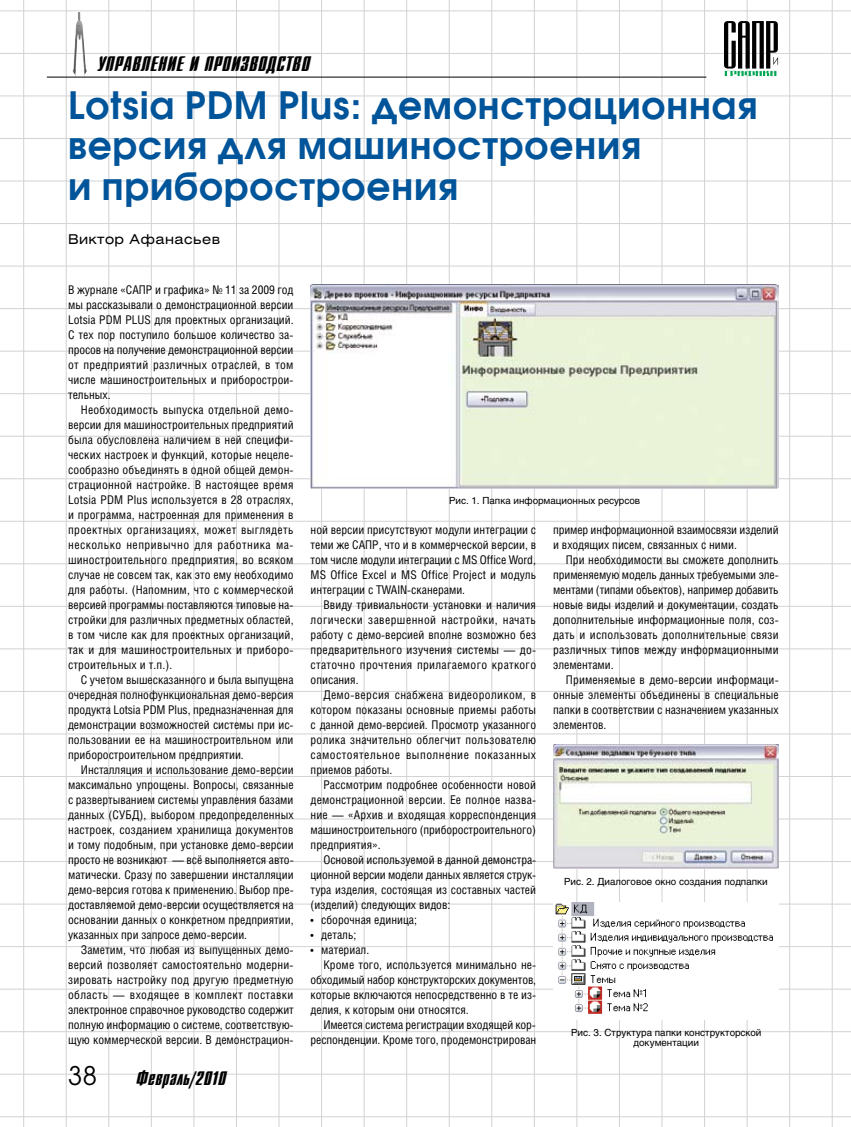
<style>
.page{position:relative;width:851px;height:1127px;background:#fff}
.page>*{position:absolute;margin:0;border:0;box-sizing:border-box;transform-origin:0 0}
.t1{font:700 37.5px/40.5px "Avant Garde C";letter-spacing:.025em;color:#00549a}
.t2{font:25.5px "Avant Garde C";color:#000}
.t3{font:21px "Dagger C";letter-spacing:.025em;color:#000}
.t4{font:19.5px "Dagger C";letter-spacing:.025em;color:#000}
.t5{font:13.5px "Helios Ext";letter-spacing:.035em;color:#000}
.t6{font:12px/15px "Helios Cond";color:#000;text-align:justify}
.t7{font:9.75px/10.5px "Helios";color:#000;text-align:center}
</style>
<div class="page">
<hr style="left:831px;top:0;width:1px;height:1127px;background:#d1d3d4">
<hr style="left:789px;top:0;width:1px;height:1127px;background:#d1d3d4">
<hr style="left:746px;top:0;width:1px;height:1127px;background:#d1d3d4">
<hr style="left:704px;top:0;width:1px;height:1127px;background:#d1d3d4">
<hr style="left:661px;top:0;width:1px;height:1127px;background:#d1d3d4">
<hr style="left:619px;top:0;width:1px;height:1127px;background:#d1d3d4">
<hr style="left:576px;top:0;width:1px;height:1127px;background:#d1d3d4">
<hr style="left:534px;top:0;width:1px;height:1127px;background:#d1d3d4">
<hr style="left:491px;top:0;width:1px;height:1127px;background:#d1d3d4">
<hr style="left:449px;top:0;width:1px;height:1127px;background:#d1d3d4">
<hr style="left:406px;top:0;width:1px;height:1127px;background:#d1d3d4">
<hr style="left:363px;top:0;width:1px;height:1127px;background:#d1d3d4">
<hr style="left:321px;top:0;width:1px;height:1127px;background:#d1d3d4">
<hr style="left:278px;top:0;width:1px;height:1127px;background:#d1d3d4">
<hr style="left:236px;top:0;width:1px;height:1127px;background:#d1d3d4">
<hr style="left:193px;top:0;width:1px;height:1127px;background:#d1d3d4">
<hr style="left:151px;top:0;width:1px;height:1127px;background:#d1d3d4">
<hr style="left:108px;top:0;width:1px;height:1127px;background:#d1d3d4">
<hr style="left:66px;top:0;width:1px;height:1127px;background:#d1d3d4">
<hr style="left:23px;top:0;width:1px;height:1127px;background:#d1d3d4">
<hr style="left:0;top:563px;width:850px;height:1px;background:#d1d3d4">
<hr style="left:0;top:521px;width:850px;height:1px;background:#d1d3d4">
<hr style="left:0;top:478px;width:850px;height:1px;background:#d1d3d4">
<hr style="left:0;top:436px;width:850px;height:1px;background:#d1d3d4">
<hr style="left:0;top:393px;width:850px;height:1px;background:#d1d3d4">
<hr style="left:0;top:351px;width:850px;height:1px;background:#d1d3d4">
<hr style="left:0;top:308px;width:850px;height:1px;background:#d1d3d4">
<hr style="left:0;top:266px;width:850px;height:1px;background:#d1d3d4">
<hr style="left:0;top:223px;width:850px;height:1px;background:#d1d3d4">
<hr style="left:0;top:181px;width:850px;height:1px;background:#d1d3d4">
<hr style="left:0;top:138px;width:850px;height:1px;background:#d1d3d4">
<hr style="left:0;top:96px;width:850px;height:1px;background:#d1d3d4">
<hr style="left:0;top:53px;width:850px;height:1px;background:#d1d3d4">
<hr style="left:0;top:11px;width:850px;height:1px;background:#d1d3d4">
<hr style="left:0;top:606px;width:850px;height:1px;background:#d1d3d4">
<hr style="left:0;top:648px;width:850px;height:1px;background:#d1d3d4">
<hr style="left:0;top:691px;width:850px;height:1px;background:#d1d3d4">
<hr style="left:0;top:733px;width:850px;height:1px;background:#d1d3d4">
<hr style="left:0;top:776px;width:850px;height:1px;background:#d1d3d4">
<hr style="left:0;top:818px;width:850px;height:1px;background:#d1d3d4">
<hr style="left:0;top:861px;width:850px;height:1px;background:#d1d3d4">
<hr style="left:0;top:904px;width:850px;height:1px;background:#d1d3d4">
<hr style="left:0;top:946px;width:850px;height:1px;background:#d1d3d4">
<hr style="left:0;top:989px;width:850px;height:1px;background:#d1d3d4">
<hr style="left:0;top:1031px;width:850px;height:1px;background:#d1d3d4">
<hr style="left:0;top:1074px;width:850px;height:1px;background:#d1d3d4">
<hr style="left:0;top:1116px;width:850px;height:1px;background:#d1d3d4">
<img style="left:73px;top:12px;width:14px;height:65px">
<svg style="left:724px;top:21px;width:54px;height:55px"></svg>
<hr style="left:47px;top:77px;width:659px;height:1px;background:#000">
<img style="left:553px;top:745px;width:225px;height:123px">
<img style="left:553px;top:902px;width:225px;height:117px">
<img style="left:310px;top:285px;width:468px;height:203px">
<h3 class="t3" style="left:98px;top:53px;width:213px">управление и производство</h3>
<h1 class="t1" style="left:68px;top:84px;width:691px">Lotsia PDM Plus: демонстрационная версия для машиностроения<br>и приборостроения</h1>
<p class="t5" style="left:68px;top:232px;width:154px">Виктор Афанасьев</p>
<p class="t6" style="left:68px;top:282px;width:227px">В журнале «САПР и графика» № 11 за 2009 год мы рассказывали о демонстрационной версии Lotsia PDM PLUS для проектных организаций.<br>С тех пор поступило большое количество за&shy;просов на получение демонстрационной версии от предприятий различных отраслей, в том числе машиностроительных и приборострои&shy;тельных.</p>
<p class="t6" style="left:68px;top:402px;width:227px;text-indent:13px">Необходимость выпуска отдельной демо&shy;версии для машиностроительных предприятий была обусловлена наличием в ней специфи&shy;ческих настроек и функций, которые нецеле&shy;сообразно объединять в одной общей демон&shy;страционной настройке. В настоящее время Lotsia PDM Plus используется в 28 отраслях, и программа, настроенная для применения в проектных организациях, может выглядеть несколько непривычно для работника ма&shy;шиностроительного предприятия, во всяком случае не совсем так, как это ему необходимо для работы. (Напомним, что с коммерческой версией программы поставляются типовые на&shy;стройки для различных предметных областей, в том числе как для проектных организаций, так и для машиностроительных и приборо&shy;строительных и т.п.).</p>
<p class="t6" style="left:68px;top:672px;width:227px;text-indent:13px">С учетом вышесказанного и была выпущена очередная полнофункциональная демо-версия продукта Lotsia PDM Plus, предназначенная для демонстрации возможностей системы при ис&shy;пользовании ее на машиностроительном или приборостроительном предприятии.</p>
<p class="t6" style="left:68px;top:762px;width:227px;text-indent:13px">Инсталляция и использование демо-версии максимально упрощены. Вопросы, связанные с развертыванием системы управления базами данных (СУБД), выбором предопределенных настроек, созданием хранилища документов и тому подобным, при установке демо-версии просто не возникают — всё выполняется авто&shy;матически. Сразу по завершении инсталляции демо-версия готова к применению. Выбор пре&shy;доставляемой демо-версии осуществляется на основании данных о конкретном предприятии, указанных при запросе демо-версии.</p>
<p class="t6" style="left:68px;top:942px;width:227px;text-indent:13px">Заметим, что любая из выпущенных демо&shy;версий позволяет самостоятельно модерни&shy;зировать настройку под другую предметную область — входящее в комплект поставки электронное справочное руководство содержит полную информацию о системе, соответствую&shy;щую коммерческой версии. В демонстрацион-</p>
<h2 class="t2" style="left:68px;top:1060px;width:30px">38</h2>
<h3 class="t4" style="left:136px;top:1068px;width:91px">Февраль/2010</h3>
<p class="t7" style="left:449px;top:495px;width:193px">Рис. 1. Папка информационных ресурсов</p>
<p class="t6" style="left:310px;top:522px;width:227px">ной версии присутствуют модули интеграции с теми же САПР, что и в коммерческой версии, в том числе модули интеграции с MS Office Word, MS Office Excel и MS Office Project и модуль интеграции с TWAIN-сканерами.</p>
<p class="t6" style="left:310px;top:597px;width:227px;text-indent:13px">Ввиду тривиальности установки и наличия логически завершенной настройки, начать работу с демо-версией вполне возможно без предварительного изучения системы — до&shy;статочно прочтения прилагаемого краткого описания.</p>
<p class="t6" style="left:310px;top:687px;width:227px;text-indent:13px">Демо-версия снабжена видеороликом, в котором показаны основные приемы работы с данной демо-версией. Просмотр указанного ролика значительно облегчит пользователю самостоятельное выполнение показанных приемов работы.</p>
<p class="t6" style="left:310px;top:777px;width:227px;text-indent:13px">Рассмотрим подробнее особенности новой демонстрационной версии. Ее полное назва&shy;ние — «Архив и входящая корреспонденция машиностроительного (приборостроительного) предприятия».</p>
<p class="t6" style="left:310px;top:852px;width:227px;text-indent:13px">Основой используемой в данной демонстра&shy;ционной версии модели данных является струк&shy;тура изделия, состоящая из составных частей (изделий) следующих видов:</p>
<p class="t6" style="left:310px;top:912px;width:108px">• сборочная единица;</p>
<p class="t6" style="left:310px;top:927px;width:47px">• деталь;</p>
<p class="t6" style="left:310px;top:942px;width:60px">• материал.</p>
<p class="t6" style="left:323px;top:957px;width:214px">Кроме того, используется минимально не-</p>
<p class="t6" style="left:310px;top:972px;width:227px">обходимый набор конструкторских документов,</p>
<p class="t6" style="left:310px;top:987px;width:227px">которые включаются непосредственно в те из-</p>
<p class="t6" style="left:310px;top:1002px;width:160px">делия, к которым они относятся.</p>
<p class="t6" style="left:323px;top:1017px;width:214px">Имеется система регистрации входящей кор-</p>
<p class="t6" style="left:310px;top:1032px;width:227px">респонденции. Кроме того, продемонстрирован</p>
<p class="t6" style="left:553px;top:522px;width:227px">пример информационной взаимосвязи изделий и входящих писем, связанных с ними.</p>
<p class="t6" style="left:553px;top:552px;width:227px;text-indent:13px">При необходимости вы сможете дополнить применяемую модель данных требуемыми эле&shy;ментами (типами объектов), например добавить новые виды изделий и документации, создать дополнительные информационные поля, соз&shy;дать и использовать дополнительные связи различных типов между информационными элементами.</p>
<p class="t6" style="left:553px;top:672px;width:227px;text-indent:13px">Применяемые в демо-версии информаци&shy;онные элементы объединены в специальные папки в соответствии с назначением указанных элементов.</p>
<p class="t7" style="left:564px;top:876px;width:205px">Рис. 2. Диалоговое окно создания подпапки</p>
<p class="t7" style="left:571px;top:1027px;width:192px">Рис. 3. Структура папки конструкторской документации</p>
</div>
